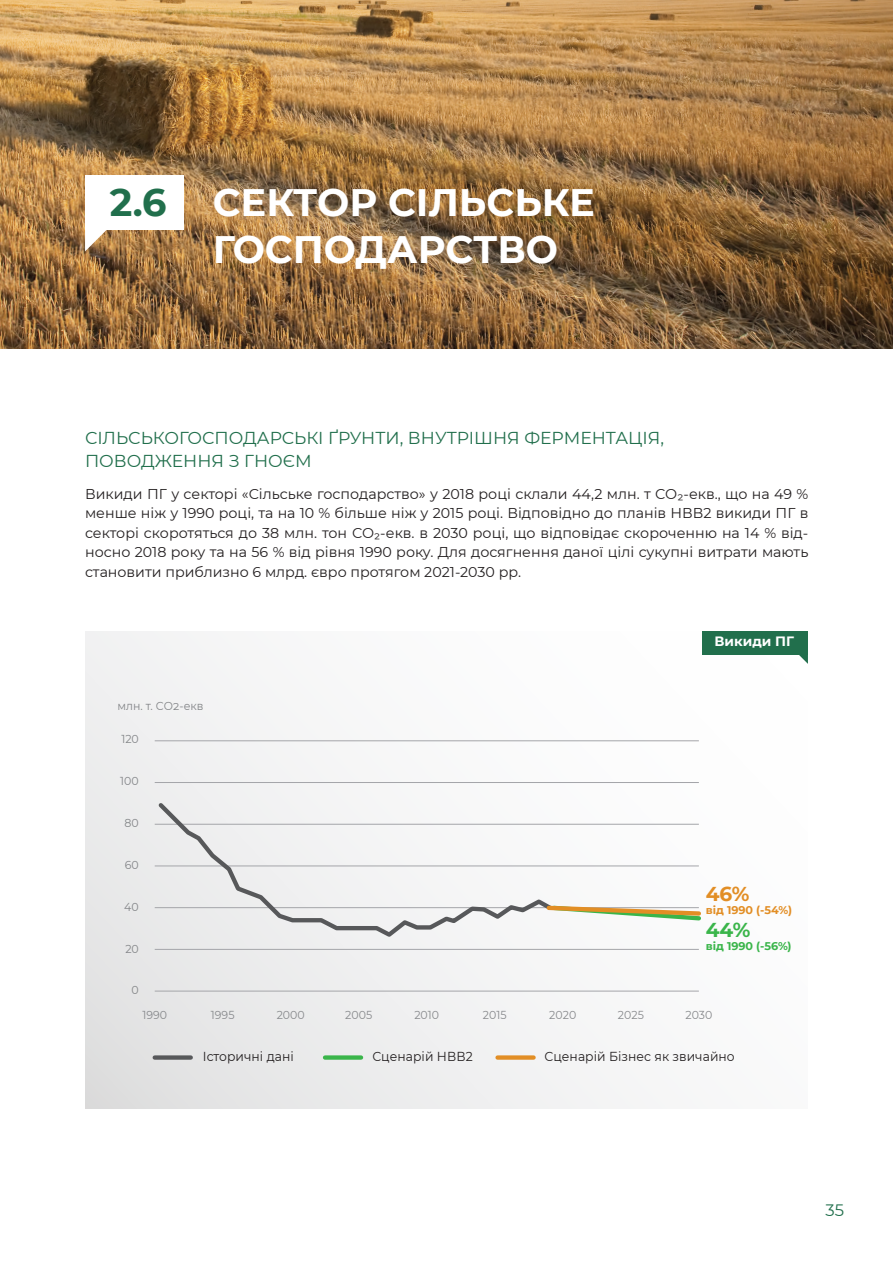
<style>
.page{position:relative;width:893px;height:1263px;background:#fff}
.page>*{position:absolute;margin:0;border:0;box-sizing:border-box;transform-origin:0 0}
.t1{font:700 38.25px/46.5px "Montserrat";color:#fff}
.t2{font:700 38.25px "Montserrat";color:#216f4c}
.t3{font:700 20.1px "Montserrat";color:#e28e25}
.t4{font:700 20.1px "Montserrat";color:#3ab54a}
.t5{font:17.25px/22.5px "Montserrat";color:#216f4c}
.t6{font:16.5px "Montserrat";color:#216f4c}
.t7{font:14.25px/19.5px "Montserrat";color:#231f20;text-align:justify}
.t8{font:700 13.5px "Montserrat";color:#fff}
.t9{font:13.05px "Montserrat";letter-spacing:.005em;color:#231f20;scale:.95 1}
.t10{font:11.55px "Montserrat";letter-spacing:.005em;color:#86888b;scale:.95 1}
.t11{font:11.55px "Montserrat";letter-spacing:.005em;color:#828487;scale:.95 1}
.t12{font:700 11.1px "Montserrat";color:#e28e25}
.t13{font:700 11.1px "Montserrat";color:#3ab54a}
</style>
<div class="page">
<img style="left:0;top:0;width:893px;height:349px">
<div style="left:85px;top:175px;width:99px;height:55px;background:#fff"></div>
<svg style="left:85px;top:230px;width:23px;height:21px"></svg>
<div style="left:85px;top:631px;width:723px;height:478px;background:linear-gradient(to right,#e9e9ea,#fff)"></div>
<div style="left:703px;top:631px;width:105px;height:24px;background:#216f4c"></div>
<svg style="left:798px;top:655px;width:10px;height:9px"></svg>
<hr style="left:155px;top:740px;width:544px;height:1px;background:#a4a5a9">
<hr style="left:155px;top:782px;width:544px;height:1px;background:#a4a5a9">
<hr style="left:155px;top:824px;width:544px;height:1px;background:#a4a5a9">
<hr style="left:155px;top:865px;width:544px;height:1px;background:#a4a5a9">
<hr style="left:155px;top:949px;width:544px;height:1px;background:#a4a5a9">
<hr style="left:155px;top:991px;width:544px;height:1px;background:#a4a5a9">
<div style="left:155px;top:1055px;width:36px;height:5px;background:#57585a"></div>
<div style="left:325px;top:1055px;width:36px;height:5px;background:#3ab54a"></div>
<div style="left:498px;top:1055px;width:36px;height:5px;background:#e28e25"></div>
<svg style="left:155px;top:799px;width:401px;height:141px"></svg>
<svg style="left:544px;top:903px;width:159px;height:20px"></svg>
<h1 class="t2" style="left:110px;top:175px;width:58px">2.6</h1>
<h1 class="t1" style="left:213px;top:178px;width:384px">СЕКТОР СІЛЬСЬКЕ<br>ГОСПОДАРСТВО</h1>
<p class="t5" style="left:85px;top:426px;width:581px">СІЛЬСЬКОГОСПОДАРСЬКІ ҐРУНТИ, ВНУТРІШНЯ ФЕРМЕНТАЦІЯ,<br>ПОВОДЖЕННЯ З ГНОЄМ</p>
<p class="t7" style="left:85px;top:483px;width:725px">Викиди ПГ у секторі «Сільське господарство» у 2018 році склали 44,2 млн. т СО2-екв., що на 49 % менше ніж у 1990 році, та на 10 % більше ніж у 2015 році. Відповідно до планів НВВ2 викиди ПГ в секторі скоротяться до 38 млн. тон СО2-екв. в 2030 році, що відповідає скороченню на 14 % від&shy;носно 2018 року та на 56 % від рівня 1990 року. Для досягнення даної цілі сукупні витрати мають становити приблизно 6 млрд. євро протягом 2021-2030 рр.</p>
<p class="t11" style="left:117px;top:698px;width:92px">млн. т. СО2-екв</p>
<p class="t11" style="left:121px;top:731px;width:20px">120</p>
<p class="t11" style="left:120px;top:773px;width:21px">100</p>
<p class="t11" style="left:125px;top:815px;width:17px">80</p>
<p class="t11" style="left:125px;top:857px;width:16px">60</p>
<p class="t11" style="left:124px;top:899px;width:17px">40</p>
<p class="t11" style="left:125px;top:940px;width:16px">20</p>
<p class="t11" style="left:132px;top:982px;width:9px">0</p>
<p class="t8" style="left:714px;top:632px;width:81px">Викиди ПГ</p>
<h2 class="t3" style="left:706px;top:879px;width:45px">46%</h2>
<p class="t12" style="left:706px;top:902px;width:88px">від 1990 (-54%)</p>
<h2 class="t4" style="left:706px;top:915px;width:46px">44%</h2>
<p class="t13" style="left:706px;top:938px;width:87px">від 1990 (-56%)</p>
<p class="t10" style="left:142px;top:1006px;width:28px">1990</p>
<p class="t10" style="left:211px;top:1006px;width:26px">1995</p>
<p class="t10" style="left:277px;top:1006px;width:31px">2000</p>
<p class="t10" style="left:345px;top:1006px;width:30px">2005</p>
<p class="t10" style="left:414px;top:1006px;width:28px">2010</p>
<p class="t10" style="left:483px;top:1006px;width:27px">2015</p>
<p class="t10" style="left:549px;top:1006px;width:30px">2020</p>
<p class="t10" style="left:618px;top:1006px;width:29px">2025</p>
<p class="t10" style="left:685px;top:1006px;width:30px">2030</p>
<p class="t9" style="left:203px;top:1047px;width:97px">Історичні дані</p>
<p class="t9" style="left:372px;top:1047px;width:107px">Сценарій НВВ2</p>
<p class="t9" style="left:545px;top:1047px;width:202px">Сценарій Бізнес як звичайно</p>
<p class="t6" style="left:826px;top:1199px;width:20px">35</p>
</div>
